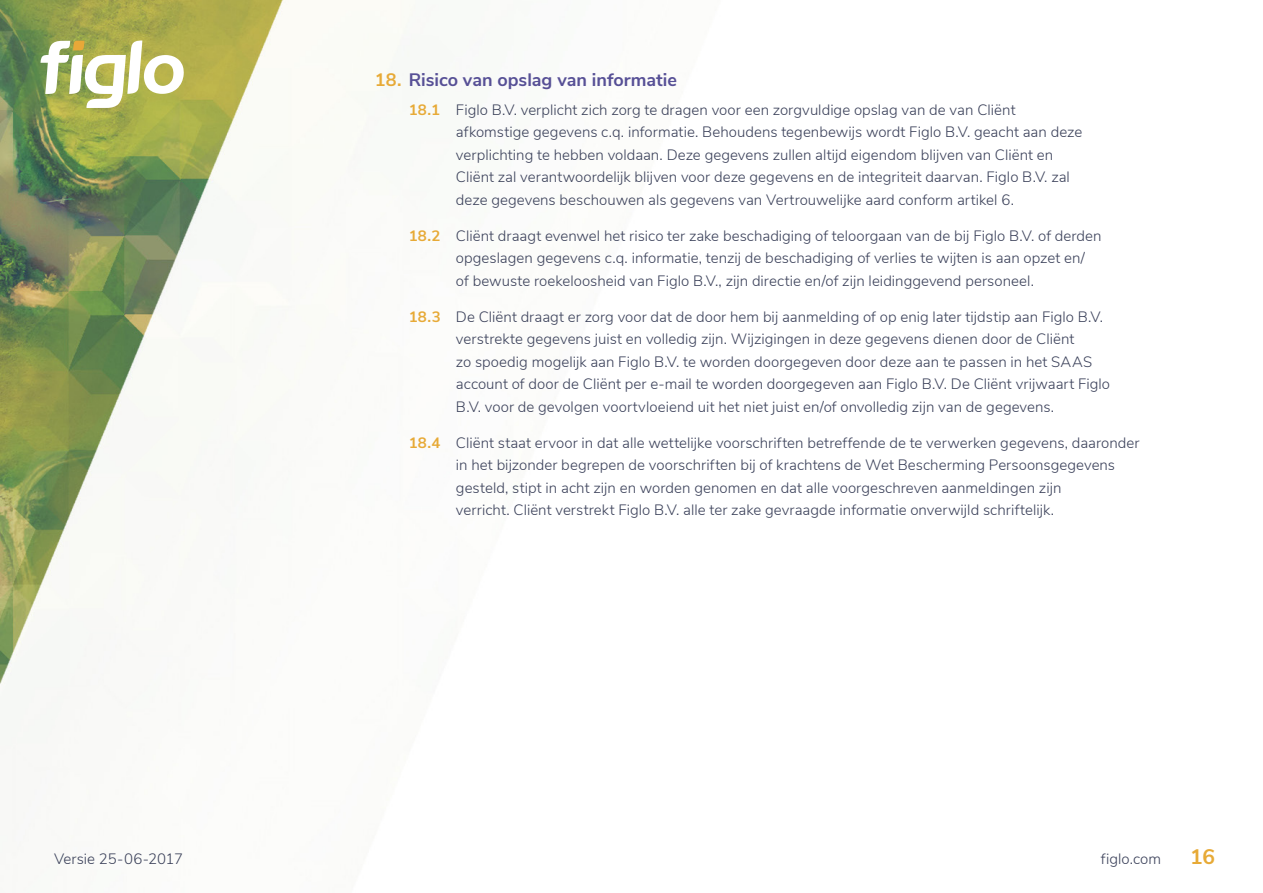
<style>
.page{position:relative;width:1263px;height:893px;background:#fff}
.page>*{position:absolute;margin:0;border:0;box-sizing:border-box;transform-origin:0 0}
.t1{font:700 21px "Nunito Sans";color:#e7aa37}
.t2{font:700 18px "Nunito Sans";color:#575096}
.t3{font:300 15px/22.5px "Nunito Sans";letter-spacing:.005em;color:#3a4059}
.s1{color:#e7aa37}
.s2{font-weight:700;color:#e7aa37}
</style>
<div class="page">
<img style="left:0;top:0;width:415px;height:749px">
<svg style="left:40px;top:39px;width:144px;height:69px"></svg>
<p class="t2" style="left:375px;top:66px;width:303px"><span class="s1">18.</span> Risico van opslag van informatie</p>
<p class="t3" style="left:456px;top:98px;width:628px;text-indent:-47px"><span class="s2">18.1</span> Figlo B.V. verplicht zich zorg te dragen voor een zorgvuldige opslag van de van Cliënt afkomstige gegevens c.q. informatie. Behoudens tegenbewijs wordt Figlo B.V. geacht aan deze verplichting te hebben voldaan. Deze gegevens zullen altijd eigendom blijven van Cliënt en Cliënt zal verantwoordelijk blijven voor deze gegevens en de integriteit daarvan. Figlo B.V. zal deze gegevens beschouwen als gegevens van Vertrouwelijke aard conform artikel 6.</p>
<p class="t3" style="left:456px;top:224px;width:647px;text-indent:-47px"><span class="s2">18.2</span> Cliënt draagt evenwel het risico ter zake beschadiging of teloorgaan van de bij Figlo B.V. of derden opgeslagen gegevens c.q. informatie, tenzij de beschadiging of verlies te wijten is aan opzet en/<br>of bewuste roekeloosheid van Figlo B.V., zijn directie en/of zijn leidinggevend personeel.</p>
<p class="t3" style="left:456px;top:305px;width:656px;text-indent:-47px"><span class="s2">18.3</span> De Cliënt draagt er zorg voor dat de door hem bij aanmelding of op enig later tijdstip aan Figlo B.V. verstrekte gegevens juist en volledig zijn. Wijzigingen in deze gegevens dienen door de Cliënt<br>zo spoedig mogelijk aan Figlo B.V. te worden doorgegeven door deze aan te passen in het SAAS account of door de Cliënt per e-mail te worden doorgegeven aan Figlo B.V. De Cliënt vrijwaart Figlo B.V. voor de gevolgen voortvloeiend uit het niet juist en/of onvolledig zijn van de gegevens.</p>
<p class="t3" style="left:456px;top:431px;width:685px;text-indent:-47px"><span class="s2">18.4</span> Cliënt staat ervoor in dat alle wettelijke voorschriften betreffende de te verwerken gegevens, daaronder in het bijzonder begrepen de voorschriften bij of krachtens de Wet Bescherming Persoonsgegevens gesteld, stipt in acht zijn en worden genomen en dat alle voorgeschreven aanmeldingen zijn<br>verricht. Cliënt verstrekt Figlo B.V. alle ter zake gevraagde informatie onverwijld schriftelijk.</p>
<p class="t3" style="left:54px;top:847px;width:131px">Versie 25-06-2017</p>
<p class="t3" style="left:1101px;top:847px;width:62px">figlo.com</p>
<h1 class="t1" style="left:1190px;top:841px;width:26px">16</h1>
</div>
